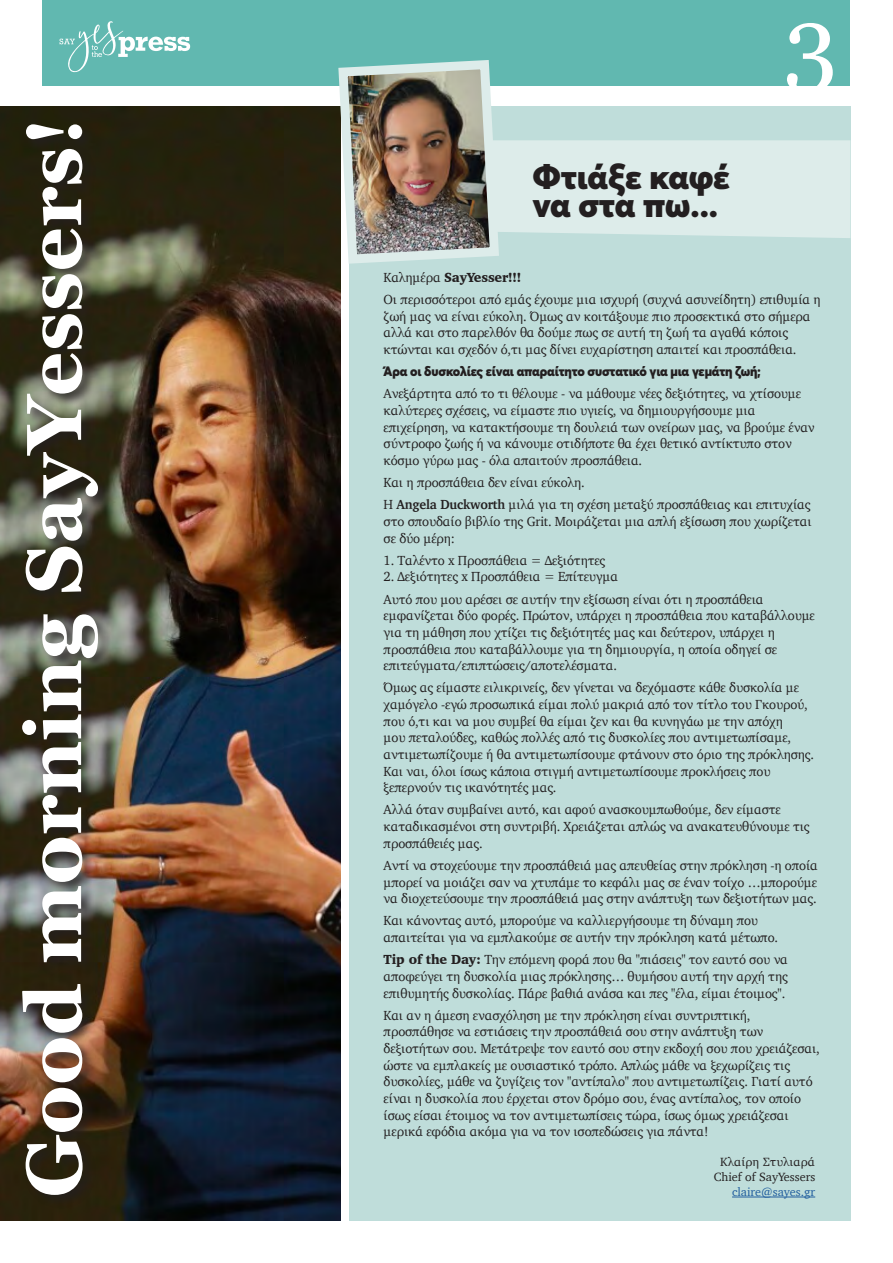
<style>
.page{position:relative;width:893px;height:1263px;background:#fff}
.page>*{position:absolute;margin:0;border:0;box-sizing:border-box;transform-origin:0 0}
.t1{font:97.5px "Georgia";color:#fff}
.t2{font:700 78px "Georgia";color:#fff}
.t3{font:900 34.5px/28.5px "Averta";letter-spacing:-.005em;color:#231f20}
.t4{font:13.5px/16.6px "Charter";letter-spacing:-.01em;color:#231f20;scale:.96 1}
.t5{font:900 13.5px "Averta";letter-spacing:-.01em;color:#231f20;scale:.96 1}
.t6{font:12.15px/15px "Charter";color:#231f20;text-align:center}
.t7{font:12.15px "Charter";color:#215e9e}
.s1{font-weight:900}
.s2{font-weight:700}
</style>
<div class="page">
<div style="left:43px;top:0;width:807px;height:85px;background:#61b8b0"></div>
<svg style="left:60px;top:21px;width:130px;height:51px"></svg>
<img style="left:0;top:106px;width:340px;height:1114px">
<div style="left:349px;top:106px;width:501px;height:1114px;background:#bfddda"></div>
<div style="left:21px;top:123px;width:91px;height:1085px;background:#231f20;opacity:.75"></div>
<hr style="left:732px;top:1196px;width:83px;height:1px;background:#215e9e">
<svg style="left:334px;top:60px;width:516px;height:208px"></svg>
<h2 class="t2" style="left:-5px;top:1197px;width:1082px;rotate:-90deg">Good morning SayYessers!</h2>
<h3 class="t3" style="left:532px;top:162px;width:199px">Φτιάξε καφέ να στα πω...</h3>
<h1 class="t1" style="left:784px;top:-29px;width:55px">3</h1>
<p class="t4" style="left:384px;top:266px;width:457px;line-height:22.2px">Καλημέρα <span class="s1">SayYesser!!!<br></span>Οι περισσότεροι από εμάς έχουμε μια ισχυρή (συχνά ασυνείδητη) επιθυμία η</p>
<p class="t4" style="left:384px;top:308px;width:446px">ζωή μας να είναι εύκολη. Όμως αν κοιτάξουμε πιο προσεκτικά στο σήμερα αλλά και στο παρελθόν θα δούμε πως σε αυτή τη ζωή τα αγαθά κόποις κτώνται και σχεδόν ό,τι μας δίνει ευχαρίστηση απαιτεί και προσπάθεια.</p>
<p class="t5" style="left:384px;top:363px;width:394px">Άρα οι δυσκολίες είναι απαραίτητο συστατικό για μια γεμάτη ζωή;</p>
<p class="t4" style="left:384px;top:385px;width:451px">Ανεξάρτητα από το τι θέλουμε - να μάθουμε νέες δεξιότητες, να χτίσουμε καλύτερες σχέσεις, να είμαστε πιο υγιείς, να δημιουργήσουμε μια επιχείρηση, να κατακτήσουμε τη δουλειά των ονείρων μας, να βρούμε έναν σύντροφο ζωής ή να κάνουμε οτιδήποτε θα έχει θετικό αντίκτυπο στον κόσμο γύρω μας - όλα απαιτούν προσπάθεια.</p>
<p class="t4" style="left:384px;top:471px;width:446px;line-height:22.2px">Και η προσπάθεια δεν είναι εύκολη.<br>Η <span class="s2">Angela Duckworth</span> μιλά για τη σχέση μεταξύ προσπάθειας και επιτυχίας</p>
<p class="t4" style="left:384px;top:513px;width:447px">στο σπουδαίο βιβλίο της Grit. Μοιράζεται μια απλή εξίσωση που χωρίζεται σε δύο μέρη:</p>
<p class="t4" style="left:384px;top:552px;width:232px">1. Ταλέντο x Προσπάθεια = Δεξιότητες</p>
<p class="t4" style="left:384px;top:565px;width:397px;line-height:22.2px">2. Δεξιότητες x Προσπάθεια = Επίτευγμα<br>Αυτό που μου αρέσει σε αυτήν την εξίσωση είναι ότι η προσπάθεια</p>
<p class="t4" style="left:384px;top:607px;width:451px">εμφανίζεται δύο φορές. Πρώτον, υπάρχει η προσπάθεια που καταβάλλουμε για τη μάθηση που χτίζει τις δεξιότητές μας και δεύτερον, υπάρχει η προσπάθεια που καταβάλλουμε για τη δημιουργία, η οποία οδηγεί σε επιτεύγματα/επιπτώσεις/αποτελέσματα.</p>
<p class="t4" style="left:384px;top:679px;width:450px">Όμως ας είμαστε ειλικρινείς, δεν γίνεται να δεχόμαστε κάθε δυσκολία με χαμόγελο -εγώ προσωπικά είμαι πολύ μακριά από τον τίτλο του Γκουρού, που ό,τι και να μου συμβεί θα είμαι ζεν και θα κυνηγάω με την απόχη<br>μου πεταλούδες, καθώς πολλές από τις δυσκολίες που αντιμετωπίσαμε, αντιμετωπίζουμε ή θα αντιμετωπίσουμε φτάνουν στο όριο της πρόκλησης.<br>Και ναι, όλοι ίσως κάποια στιγμή αντιμετωπίσουμε προκλήσεις που ξεπερνούν τις ικανότητές μας.</p>
<p class="t4" style="left:384px;top:801px;width:445px">Αλλά όταν συμβαίνει αυτό, και αφού ανασκουμπωθούμε, δεν είμαστε καταδικασμένοι στη συντριβή. Χρειάζεται απλώς να ανακατευθύνουμε τις προσπάθειές μας.</p>
<p class="t4" style="left:384px;top:857px;width:454px;text-align:justify">Αντί να στοχεύουμε την προσπάθειά μας απευθείας στην πρόκληση -η οποία μπορεί να μοιάζει σαν να χτυπάμε το κεφάλι μας σε έναν τοίχο …μπορούμε να διοχετεύσουμε την προσπάθειά μας στην ανάπτυξη των δεξιοτήτων μας.</p>
<p class="t4" style="left:384px;top:912px;width:412px">Και κάνοντας αυτό, μπορούμε να καλλιεργήσουμε τη δύναμη που απαιτείται για να εμπλακούμε σε αυτήν την πρόκληση κατά μέτωπο.</p>
<p class="t4" style="left:384px;top:951px;width:423px;text-align:justify"><span class="s1">Tip of the Day:</span> Την επόμενη φορά που θα "πιάσεις" τον εαυτό σου να αποφεύγει τη δυσκολία μιας πρόκλησης… θυμήσου αυτή την αρχή της επιθυμητής δυσκολίας. Πάρε βαθιά ανάσα και πες "έλα, είμαι έτοιμος".</p>
<p class="t4" style="left:384px;top:1006px;width:456px">Και αν η άμεση ενασχόληση με την πρόκληση είναι συντριπτική, προσπάθησε να εστιάσεις την προσπάθειά σου στην ανάπτυξη των δεξιοτήτων σου. Μετάτρεψε τον εαυτό σου στην εκδοχή σου που χρειάζεσαι, ώστε να εμπλακείς με ουσιαστικό τρόπο. Απλώς μάθε να ξεχωρίζεις τις δυσκολίες, μάθε να ζυγίζεις τον "αντίπαλο" που αντιμετωπίζεις. Γιατί αυτό είναι η δυσκολία που έρχεται στον δρόμο σου, ένας αντίπαλος, τον οποίο ίσως είσαι έτοιμος να τον αντιμετωπίσεις τώρα, ίσως όμως χρειάζεσαι μερικά εφόδια ακόμα για να τον ισοπεδώσεις για πάντα!</p>
<p class="t6" style="left:714px;top:1154px;width:103px">Κλαίρη Στυλιαρά<br>Chief of SayYessers</p>
<p class="t7" style="left:732px;top:1181px;width:85px">claire@sayes.gr</p>
</div>
